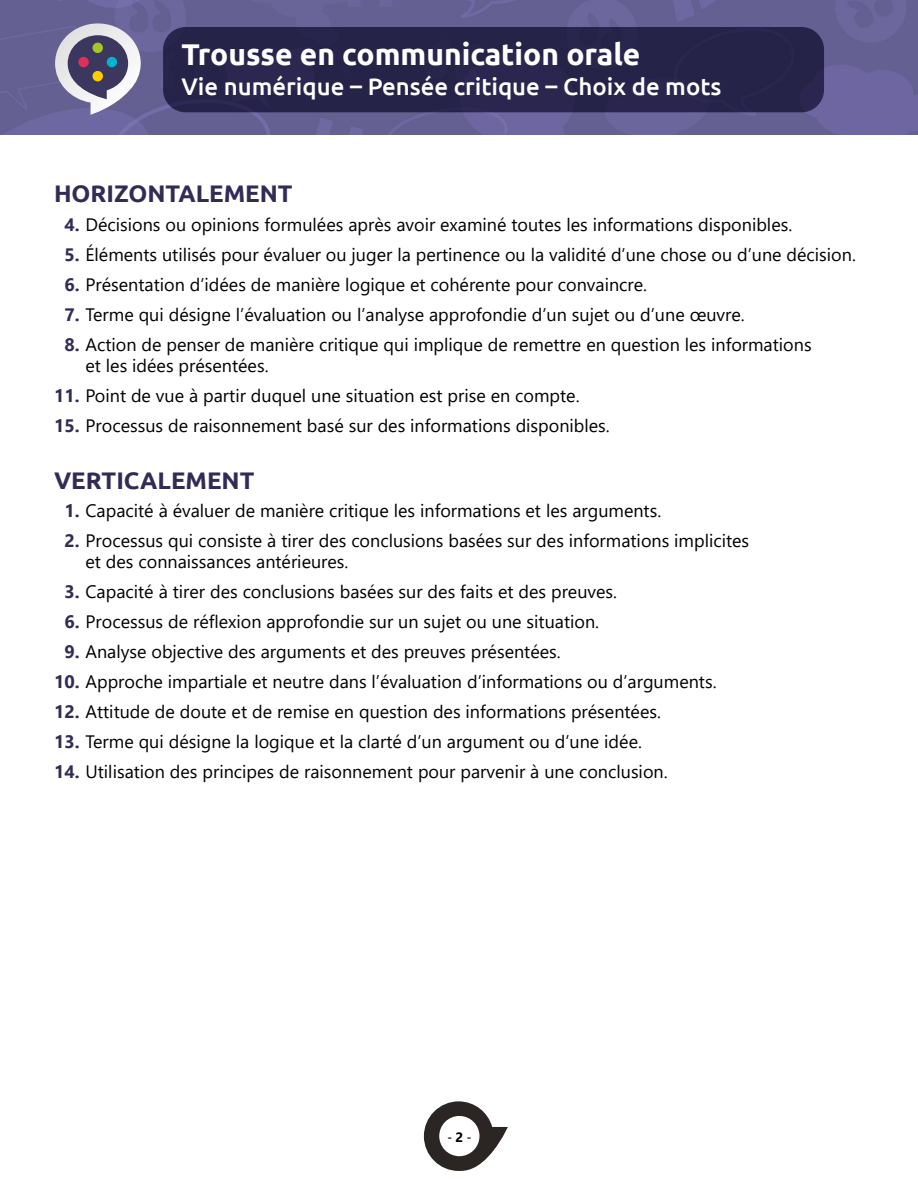
<style>
.page{position:relative;width:918px;height:1188px;background:#fff}
.page>*{position:absolute;margin:0;border:0;box-sizing:border-box;transform-origin:0 0}
.t1{font:700 30px "Ubuntu";color:#fff}
.t2{font:500 24px "Ubuntu";color:#fff}
.t3{font:700 24px "Ubuntu";color:#312c56}
.t4{font:18px/21px "Segoe UI";color:#000}
.t5{font:13.5px "Ubuntu";color:#000}
.s1{font-weight:700;color:#312c56}
.s2{font-family:"Segoe UI";font-weight:700}
</style>
<div class="page">
<svg style="left:424px;top:1101px;width:84px;height:70px"></svg>
<div style="left:439px;top:1116px;width:40px;height:40px;background:#fff;border-radius:50%"></div>
<svg style="left:0;top:0;width:918px;height:135px;background:#676296"></svg>
<div style="left:163px;top:27px;width:661px;height:85px;background:#262348;border-radius:22px"></div>
<svg style="left:55px;top:23px;width:86px;height:92px"></svg>
<div style="left:78px;top:57px;width:11px;height:10px;background:#dd315a;border-radius:50%"></div>
<div style="left:107px;top:57px;width:10px;height:10px;background:#00b3ce;border-radius:50%"></div>
<div style="left:92px;top:43px;width:11px;height:10px;background:#a4c727;border-radius:50%"></div>
<div style="left:92px;top:71px;width:11px;height:10px;background:#ffcc03;border-radius:50%"></div>
<h1 class="t1" style="left:181px;top:37px;width:461px">Trousse en communication orale</h1>
<h2 class="t2" style="left:181px;top:72px;width:542px">Vie numérique – Pensée critique – Choix de mots</h2>
<h3 class="t3" style="left:54px;top:179px;width:240px">HORIZONTALEMENT</h3>
<p class="t4" style="left:64px;top:212px;width:729px"><span class="s1">4.</span> Décisions ou opinions formulées après avoir examiné toutes les informations disponibles.</p>
<p class="t4" style="left:64px;top:242px;width:793px"><span class="s1">5.</span> Éléments utilisés pour évaluer ou juger la pertinence ou la validité d’une chose ou d’une décision.</p>
<p class="t4" style="left:64px;top:272px;width:584px"><span class="s1">6.</span> Présentation d’idées de manière logique et cohérente pour convaincre.</p>
<p class="t4" style="left:64px;top:302px;width:682px"><span class="s1">7.</span> Terme qui désigne l’évaluation ou l’analyse approfondie d’un sujet ou d’une œuvre.</p>
<p class="t4" style="left:86px;top:332px;width:728px;text-indent:-21px"><span class="s1">8.</span> Action de penser de manière critique qui implique de remettre en question les informations et les idées présentées.</p>
<p class="t4" style="left:54px;top:383px;width:527px"><span class="s1">11.</span> Point de vue à partir duquel une situation est prise en compte.</p>
<p class="t4" style="left:54px;top:413px;width:557px"><span class="s1">15.</span> Processus de raisonnement basé sur des informations disponibles.</p>
<h3 class="t3" style="left:54px;top:466px;width:202px">VERTICALEMENT</h3>
<p class="t4" style="left:64px;top:499px;width:598px"><span class="s1">1.</span> Capacité à évaluer de manière critique les informations et les arguments.</p>
<p class="t4" style="left:86px;top:529px;width:665px;text-indent:-21px"><span class="s1">2.</span> Processus qui consiste à tirer des conclusions basées sur des informations implicites et des connaissances antérieures.</p>
<p class="t4" style="left:64px;top:580px;width:554px"><span class="s1">3.</span> Capacité à tirer des conclusions basées sur des faits et des preuves.</p>
<p class="t4" style="left:64px;top:610px;width:536px"><span class="s1">6.</span> Processus de réflexion approfondie sur un sujet ou une situation.</p>
<p class="t4" style="left:64px;top:640px;width:498px"><span class="s1">9.</span> Analyse objective des arguments et des preuves présentées.</p>
<p class="t4" style="left:54px;top:670px;width:664px"><span class="s1">10.</span> Approche impartiale et neutre dans l’évaluation d’informations ou d’arguments.</p>
<p class="t4" style="left:54px;top:700px;width:609px"><span class="s1">12.</span> Attitude de doute et de remise en question des informations présentées.</p>
<p class="t4" style="left:54px;top:730px;width:590px"><span class="s1">13.</span> Terme qui désigne la logique et la clarté d’un argument ou d’une idée.</p>
<p class="t4" style="left:54px;top:760px;width:615px"><span class="s1">14.</span> Utilisation des principes de raisonnement pour parvenir à une conclusion.</p>
<p class="t5" style="left:448px;top:1129px;width:25px">- <span class="s2">2</span> -</p>
</div>
